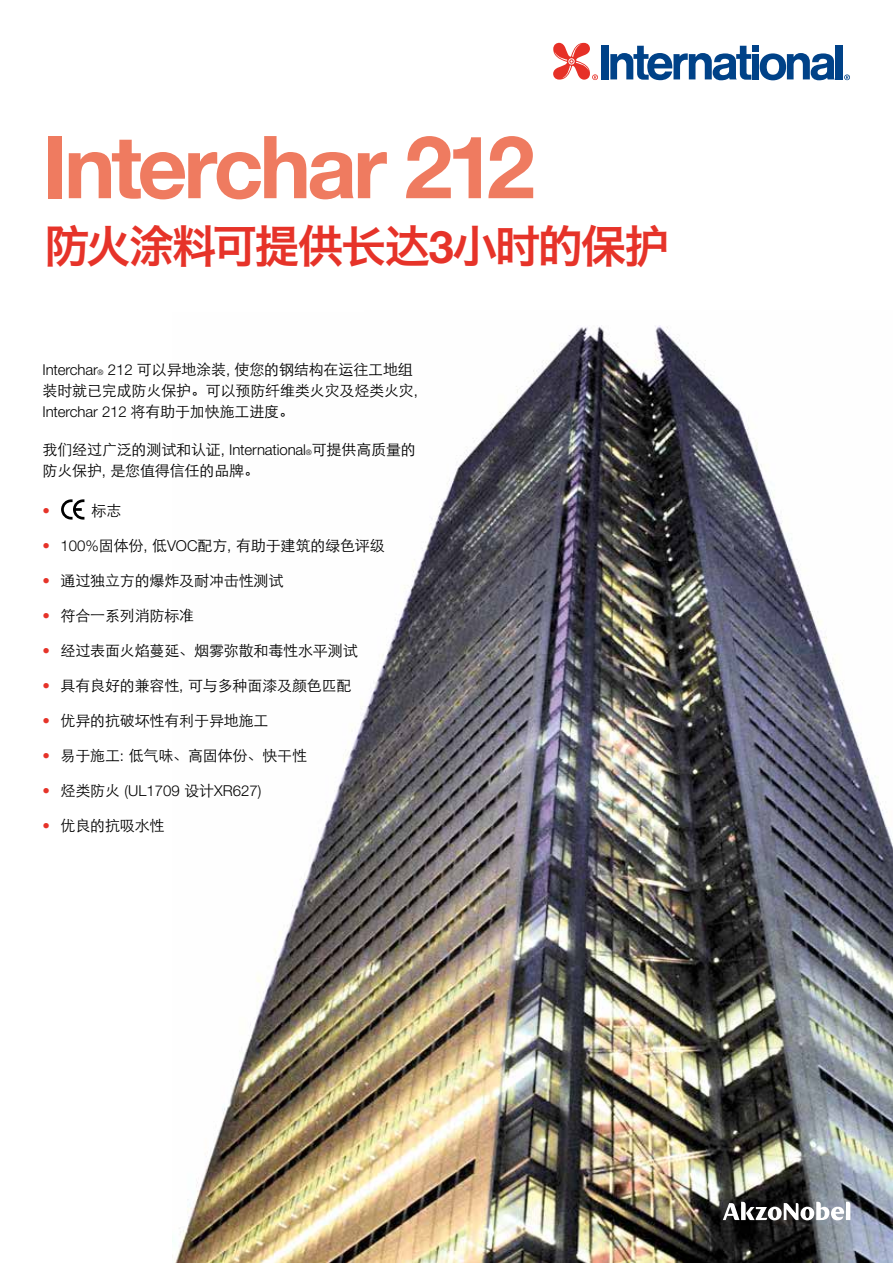
<style>
.page{position:relative;width:893px;height:1263px;background:#fff}
.page>*{position:absolute;margin:0;border:0;box-sizing:border-box;transform-origin:0 0}
.t1{font:700 87px "Helvetica Neue LT Pro";letter-spacing:-.045em;color:#ef7b60}
.t2{font:45px "Hiragino Sans GB W6";letter-spacing:-.045em;color:#e63329}
.t3{font:15px/21px "ST Xihei";letter-spacing:-.01em;color:#000}
.t4{font:300 15px "Helvetica Neue LT Pro";letter-spacing:-.01em;color:#000}
.t5{font:300 15px "Helvetica Neue LT Pro";color:#e63329}
.s1{font-family:"Helvetica Neue LT Pro";font-weight:700}
.s2{font-family:"Helvetica Neue LT Pro";font-weight:300}
.s3{font-family:"Helvetica Neue LT Pro";font-weight:300;font-size:7.5px}
.s4{font-family:"ST Xihei";font-weight:400}
.s5{font-family:"Helvetica Neue LT Pro";font-weight:300;color:#e63329}
.s6{color:#e63329}
</style>
<div class="page">
<img style="left:172px;top:325px;width:721px;height:938px">
<svg style="left:61px;top:499px;width:23px;height:21px"></svg>
<svg style="left:723px;top:1202px;width:127px;height:18px"></svg>
<div style="left:836px;top:45px;width:7px;height:34px;background:#004288"></div>
<div style="left:752px;top:45px;width:7px;height:6px;background:#004288"></div>
<div style="left:752px;top:54px;width:7px;height:25px;background:#004288"></div>
<div style="left:601px;top:45px;width:7px;height:34px;background:#004288"></div>
<svg style="left:610px;top:46px;width:141px;height:34px"></svg>
<svg style="left:760px;top:53px;width:75px;height:27px"></svg>
<svg style="left:553px;top:43px;width:45px;height:37px"></svg>
<svg style="left:844px;top:74px;width:6px;height:6px"></svg>
<h1 class="t1" style="left:43px;top:112px;width:494px">Interchar 212</h1>
<h2 class="t2" style="left:45px;top:217px;width:626px">防火涂料可提供长达<span class="s1">3</span>小时的保护</h2>
<p class="t3" style="left:43px;top:359px;width:377px"><span class="s2">Interchar</span><span class="s3">®</span> <span class="s2">212</span> 可以异地涂装<span class="s2">,</span> 使您的钢结构在运往工地组装时就已完成防火保护。可以预防纤维类火灾及烃类火灾<span class="s2">,</span></p>
<p class="t4" style="left:43px;top:402px;width:253px">Interchar 212 <span class="s4">将有助于加快施工进度。</span></p>
<p class="t3" style="left:43px;top:439px;width:375px">我们经过广泛的测试和认证<span class="s2">, International</span><span class="s3">®</span>可提供高质量的防火保护<span class="s2">,</span> 是您值得信任的品牌。</p>
<p class="t5" style="left:43px;top:502px;width:9px">•</p>
<p class="t3" style="left:92px;top:500px;width:31px">标志</p>
<p class="t3" style="left:43px;top:535px;width:344px"><span class="s5">•</span> <span class="s2">100%</span>固体份<span class="s2">,</span> 低<span class="s2">VOC</span>配方<span class="s2">,</span> 有助于建筑的绿色评级</p>
<p class="t3" style="left:43px;top:570px;width:242px"><span class="s5">•</span> 通过独立方的爆炸及耐冲击性测试</p>
<p class="t3" style="left:43px;top:605px;width:153px"><span class="s5">•</span> 符合一系列消防标准</p>
<p class="t3" style="left:43px;top:640px;width:317px"><span class="s5">•</span> 经过表面火焰蔓延、烟雾弥散和毒性水平测试</p>
<p class="t3" style="left:43px;top:675px;width:311px"><span class="s5">•</span> 具有良好的兼容性<span class="s2">,</span> 可与多种面漆及颜色匹配</p>
<p class="t3" style="left:43px;top:710px;width:228px"><span class="s5">•</span> 优异的抗破坏性有利于异地施工</p>
<p class="t3" style="left:43px;top:745px;width:266px"><span class="s5">•</span> 易于施工<span class="s2">:</span> 低气味、高固体份、快干性</p>
<p class="t4" style="left:43px;top:782px;width:220px"><span class="s6">•</span> <span class="s4">烃类防火</span> (UL1709 <span class="s4">设计</span>XR627)</p>
<p class="t3" style="left:43px;top:815px;width:124px"><span class="s5">•</span> 优良的抗吸水性</p>
</div>
